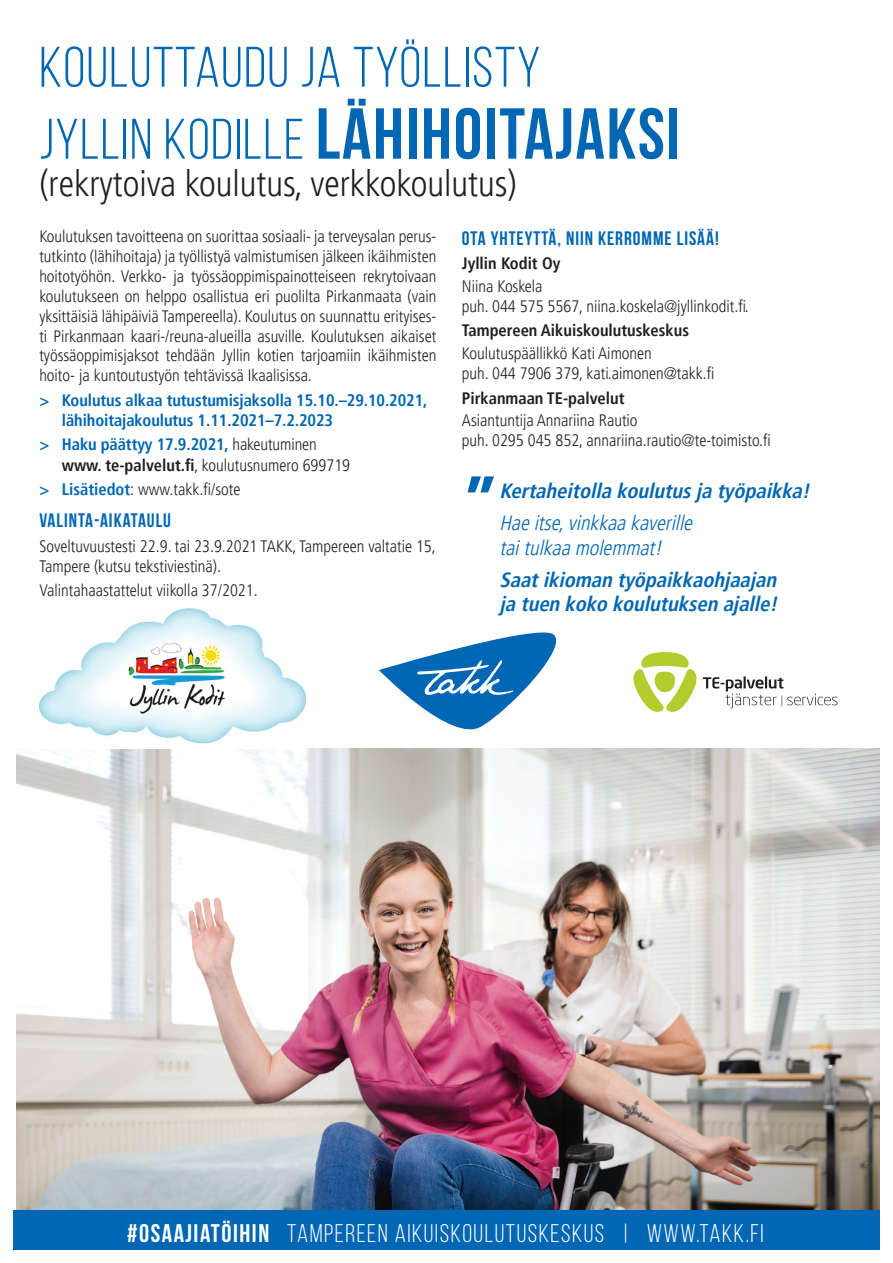
<style>
.page{position:relative;width:893px;height:1263px;background:#fff}
.page>*{position:absolute;margin:0;border:0;box-sizing:border-box;transform-origin:0 0}
.t1{font:700 72px "Bebas Neue";letter-spacing:.025em;color:#0166b3}
.t2{font:57px "Bebas Neue";letter-spacing:.025em;color:#0166b3}
.t3{font:300 condensed 36px "Frutiger LT Pro";color:#231f20}
.t4{font:25.5px "Bebas Neue";letter-spacing:.06em;color:#fff}
.t5{font:italic 700 condensed 20.55px/24.6px "Frutiger LT Pro";color:#0166b3}
.t6{font:italic 300 condensed 20.55px/24.6px "Frutiger LT Pro";color:#0166b3}
.t7{font:700 19.5px "Bebas Neue";letter-spacing:.05em;color:#0166b3}
.t8{font:300 condensed 16.5px/19.8px "Frutiger LT Pro";color:#231f20}
.t9{font:700 condensed 16.5px/20.2px "Frutiger LT Pro";letter-spacing:-.005em;color:#0166b3}
.t10{font:700 condensed 16.5px "Frutiger LT Pro";color:#231f20}
.s1{font-weight:400;font-size:57px}
.s2{font-weight:700;color:#0166b3}
.s3{font-weight:700}
</style>
<div class="page">
<img style="left:17px;top:748px;width:863px;height:462px">
<div style="left:0;top:1210px;width:893px;height:53px;background:#0166b3"></div>
<svg style="left:379px;top:632px;width:177px;height:97px"></svg>
<svg style="left:703px;top:676px;width:135px;height:32px"></svg>
<svg style="left:633px;top:652px;width:64px;height:60px"></svg>
<svg style="left:468px;top:476px;width:26px;height:16px"></svg>
<img style="left:39px;top:608px;width:267px;height:136px">
<div style="left:0;top:0;width:13px;height:1263px;background:#fff"></div>
<div style="left:880px;top:0;width:13px;height:1263px;background:#fff"></div>
<div style="left:0;top:1250px;width:893px;height:13px;background:#fff"></div>
<h2 class="t2" style="left:39px;top:37px;width:503px">KOULUTTAUDU JA TYÖLLISTY</h2>
<h1 class="t1" style="left:39px;top:94px;width:642px"><span class="s1">JYLLIN KODILLE</span> LÄHIHOITAJAKSI</h1>
<h3 class="t3" style="left:39px;top:163px;width:479px">(rekrytoiva koulutus, verkkokoulutus)</h3>
<p class="t8" style="left:39px;top:227px;width:399px;text-align:justify">Koulutuksen tavoitteena on suorittaa sosiaali- ja terveysalan perus&shy;tutkinto (lähihoitaja) ja työllistyä valmistumisen jälkeen ikäihmisten hoitotyöhön. Verkko- ja työssäoppimispainotteiseen rekrytoivaan koulutukseen on helppo osallistua eri puolilta Pirkanmaata (vain yksittäisiä lähipäiviä Tampereella). Koulutus on suunnattu erityises&shy;ti Pirkanmaan kaari-/reuna-alueilla asuville. Koulutuksen aikaiset työssäoppimisjaksot tehdään Jyllin kotien tarjoamiin ikäihmisten hoito- ja kuntoutustyön tehtävissä Ikaalisissa.</p>
<p class="t9" style="left:62px;top:390px;width:367px;text-indent:-23px">&gt; Koulutus alkaa tutustumisjaksolla 15.10.–29.10.2021, lähihoitajakoulutus 1.11.2021–7.2.2023</p>
<p class="t8" style="left:62px;top:435px;width:290px;line-height:20.2px;text-indent:-23px"><span class="s2">&gt; Haku päättyy 17.9.2021,</span> hakeutuminen <span class="s3">www. te-palvelut.fi</span>, koulutusnumero 699719</p>
<p class="t8" style="left:39px;top:480px;width:203px"><span class="s2">&gt; Lisätiedot</span>: www.takk.fi/sote</p>
<p class="t7" style="left:39px;top:510px;width:133px">VALINTA-AIKATAULU</p>
<p class="t8" style="left:39px;top:536px;width:398px;line-height:20.2px">Soveltuvuustesti 22.9. tai 23.9.2021 TAKK, Tampereen valtatie 15,<br>Tampere (kutsu tekstiviestinä).</p>
<p class="t8" style="left:39px;top:581px;width:220px">Valintahaastattelut viikolla 37/2021.</p>
<p class="t7" style="left:462px;top:227px;width:258px">OTA YHTEYTTÄ, NIIN KERROMME LISÄÄ!</p>
<p class="t10" style="left:462px;top:254px;width:100px">Jyllin Kodit Oy</p>
<p class="t8" style="left:462px;top:276px;width:288px;line-height:20.2px">Niina Koskela<br>puh. 044 575 5567, niina.koskela@jyllinkodit.fi.</p>
<p class="t10" style="left:462px;top:321px;width:229px">Tampereen Aikuiskoulutuskeskus</p>
<p class="t8" style="left:462px;top:343px;width:254px;line-height:20.2px">Koulutuspäällikkö Kati Aimonen<br>puh. 044 7906 379, kati.aimonen@takk.fi</p>
<p class="t10" style="left:462px;top:388px;width:164px">Pirkanmaan TE-palvelut</p>
<p class="t8" style="left:462px;top:410px;width:310px;line-height:20.2px">Asiantuntija Annariina Rautio<br>puh. 0295 045 852, annariina.rautio@te-toimisto.fi</p>
<p class="t5" style="left:499px;top:479px;width:317px">Kertaheitolla koulutusja työpaikka!</p>
<p class="t6" style="left:499px;top:511px;width:199px">Haeitse,vinkkaakaverille taitulkaamolemmat!</p>
<p class="t5" style="left:499px;top:567px;width:284px">Saatikioman työpaikkaohjaajan ja tuen koko koulutuksen ajalle!</p>
<h3 class="t4" style="left:127px;top:1219px;width:638px"><span class="s3">#OSAAJIATÖIHIN</span> TAMPEREEN AIKUISKOULUTUSKESKUS | WWW.TAKK.FI</h3>
</div>
